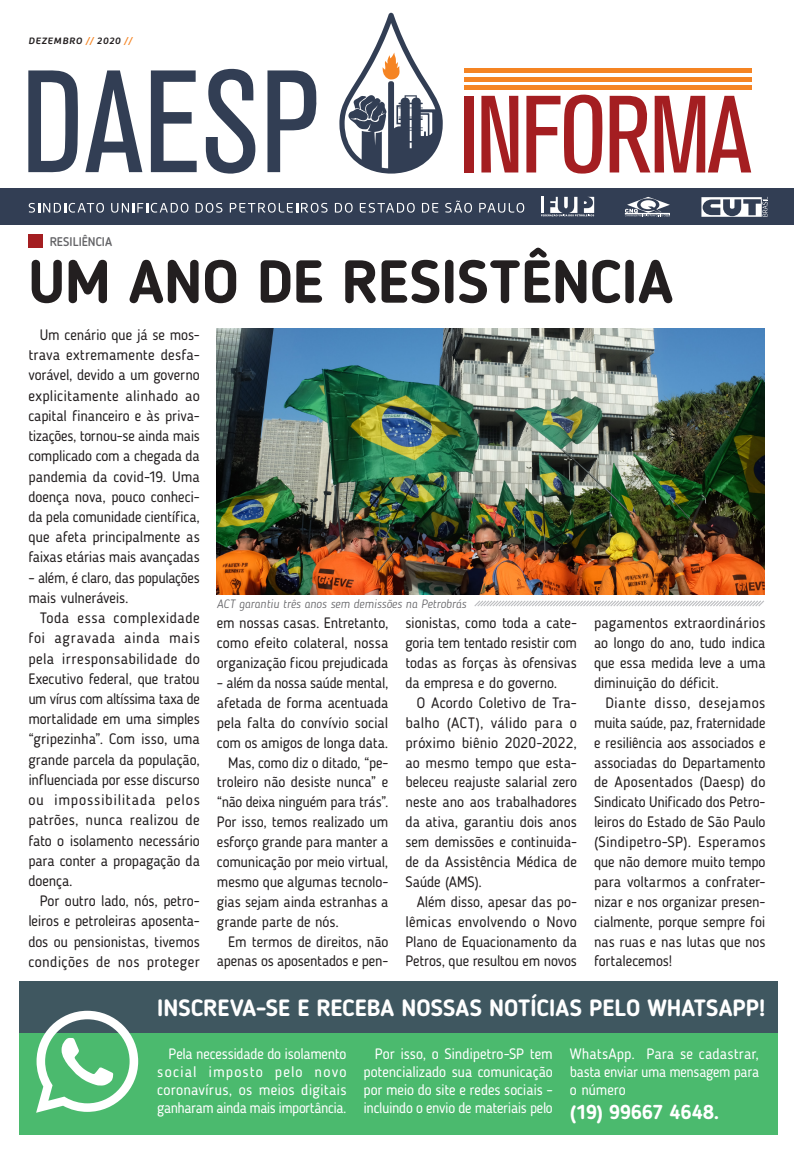
<style>
.page{position:relative;width:794px;height:1163px;background:#fff}
.page>*{position:absolute;margin:0;border:0;box-sizing:border-box;transform-origin:0 0}
.t1{font:700 60px "Blogger Sans";color:#231f20}
.t2{font:700 23.4px "Blogger Sans";color:#fff}
.Paragrafo_do_Corpo{font:700 20px "Blogger Sans";letter-spacing:.01em;color:#fff}
.Paragrafo_do_Corpo-2{font:15px/19.9px "Blogger Sans";letter-spacing:-.01em;color:#231f20;text-align:justify}
.Paragrafo_do_Corpo-3{font:15px/18px "Blogger Sans";letter-spacing:-.02em;color:#fff;text-align:justify}
.t3{font:500 12.5px "Blogger Sans";color:#636366}
.t4{font:italic 300 12px "Blogger Sans";color:#636366}
._6_pt_Small_Text{font:italic 700 9px "Roihu";letter-spacing:.075em;color:#231f20}
.s1{color:#f58423}
</style>
<div class="page">
<div style="left:20px;top:1032px;width:758px;height:102px;background:#4bba6e"></div>
<div style="left:20px;top:981px;width:758px;height:51px;background:#3f5760"></div>
<div style="left:0;top:188px;width:794px;height:37px;background:#323e54"></div>
<svg style="left:625px;top:197px;width:45px;height:20px"></svg>
<svg style="left:541px;top:197px;width:54px;height:20px"></svg>
<svg style="left:701px;top:197px;width:66px;height:20px"></svg>
<div style="left:28px;top:234px;width:15px;height:14px;background:#a41e21"></div>
<svg style="left:29px;top:203px;width:75px;height:9px"></svg>
<svg style="left:111px;top:203px;width:77px;height:9px"></svg>
<svg style="left:196px;top:203px;width:26px;height:9px"></svg>
<svg style="left:230px;top:203px;width:97px;height:9px"></svg>
<svg style="left:335px;top:203px;width:17px;height:9px"></svg>
<svg style="left:360px;top:203px;width:55px;height:9px"></svg>
<svg style="left:422px;top:203px;width:16px;height:9px"></svg>
<svg style="left:445px;top:200px;width:27px;height:12px"></svg>
<svg style="left:479px;top:203px;width:45px;height:9px"></svg>
<svg style="left:85px;top:70px;width:57px;height:102px"></svg>
<svg style="left:151px;top:70px;width:46px;height:102px"></svg>
<svg style="left:206px;top:69px;width:49px;height:104px"></svg>
<svg style="left:267px;top:70px;width:50px;height:102px"></svg>
<svg style="left:28px;top:70px;width:50px;height:102px"></svg>
<svg style="left:339px;top:13px;width:104px;height:161px"></svg>
<div style="left:464px;top:96px;width:9px;height:76px;background:#a41e21"></div>
<svg style="left:481px;top:96px;width:37px;height:76px"></svg>
<svg style="left:526px;top:95px;width:76px;height:79px"></svg>
<svg style="left:609px;top:96px;width:142px;height:76px"></svg>
<hr style="left:464px;top:69px;width:287px;height:4px;background:#f58423">
<div style="left:464px;top:77px;width:287px;height:5px;background:#f58423"></div>
<hr style="left:464px;top:86px;width:287px;height:4px;background:#f58423">
<svg style="left:474px;top:600px;width:290px;height:7px"></svg>
<svg style="left:36px;top:1010px;width:102px;height:102px"></svg>
<img style="left:217px;top:328px;width:547px;height:266px">
<p class="_6_pt_Small_Text" style="left:28px;top:36px;width:105px">DEZEMBRO <span class="s1">//</span> 2020 <span class="s1">//</span></p>
<p class="t3" style="left:50px;top:234px;width:64px">RESILIÊNCIA</p>
<p class="t1" style="left:28px;top:245px;width:646px">UM ANO DE RESISTÊNCIA</p>
<p class="Paragrafo_do_Corpo-2" style="left:28px;top:324px;width:173px;line-height:20.2px;text-indent:11px">Um cenário que já se mos&shy;trava extremamente desfa&shy;vorável, devido a um governo explicitamente alinhado ao capital financeiro e às priva&shy;tizações, tornou-se ainda mais complicado com a chegada da pandemia da covid-19. Uma doença nova, pouco conheci&shy;da pela comunidade científica, que afeta principalmente as faixas etárias mais avançadas</p>
<p class="Paragrafo_do_Corpo-2" style="left:28px;top:567px;width:173px;line-height:20.2px">– além, é claro, das populações mais vulneráveis.</p>
<p class="Paragrafo_do_Corpo-2" style="left:28px;top:607px;width:173px;line-height:20.2px;text-indent:11px">Toda essa complexidade foi agravada ainda mais pela irresponsabilidade do Executivo federal, que tratou um vírus com altíssima taxa de mortalidade em uma simples “gripezinha”. Com isso, uma grande parcela da população, influenciada por esse discurso ou impossibilitada pelos patrões, nunca realizou de fato o isolamento necessário para conter a propagação da doença.</p>
<p class="Paragrafo_do_Corpo-2" style="left:28px;top:890px;width:173px;line-height:20.2px;text-indent:11px">Por outro lado, nós, petro&shy;leiros e petroleiras aposenta&shy;dos ou pensionistas, tivemos condições de nos proteger</p>
<p class="t4" style="left:217px;top:596px;width:251px">ACT garantiu três anos sem demissões na Petrobrás</p>
<p class="Paragrafo_do_Corpo-2" style="left:217px;top:613px;width:173px">em nossas casas. Entretanto, como efeito colateral, nossa organização ficou prejudicada</p>
<p class="Paragrafo_do_Corpo-2" style="left:217px;top:672px;width:173px">– além da nossa saúde mental, afetada de forma acentuada pela falta do convívio social com os amigos de longa data.</p>
<p class="Paragrafo_do_Corpo-2" style="left:217px;top:752px;width:173px;text-indent:11px">Mas, como diz o ditado, “pe&shy;troleiro não desiste nunca” e “não deixa ninguém para trás”.<br>Por isso, temos realizado um esforço grande para manter a comunicação por meio virtual, mesmo que algumas tecnolo&shy;gias sejam ainda estranhas a grande parte de nós.</p>
<p class="Paragrafo_do_Corpo-2" style="left:217px;top:931px;width:173px;text-align:right">Em termos de direitos, não apenas os aposentados e pen-</p>
<p class="Paragrafo_do_Corpo-2" style="left:405px;top:613px;width:173px">sionistas, como toda a cate&shy;goria tem tentado resistir com todas as forças às ofensivas da empresa e do governo.</p>
<p class="Paragrafo_do_Corpo-2" style="left:405px;top:692px;width:173px;text-indent:11px">O Acordo Coletivo de Tra&shy;balho (ACT), válido para o próximo biênio 2020-2022, ao mesmo tempo que esta&shy;beleceu reajuste salarial zero neste ano aos trabalhadores da ativa, garantiu dois anos sem demissões e continuida&shy;de da Assistência Médica de Saúde (AMS).</p>
<p class="Paragrafo_do_Corpo-2" style="left:405px;top:891px;width:173px;text-indent:11px">Além disso, apesar das po&shy;lêmicas envolvendo o Novo Plano de Equacionamento da Petros, que resultou em novos</p>
<p class="Paragrafo_do_Corpo-2" style="left:594px;top:613px;width:173px">pagamentos extraordinários ao longo do ano, tudo indica que essa medida leve a uma diminuição do déficit.</p>
<p class="Paragrafo_do_Corpo-2" style="left:594px;top:692px;width:173px;text-indent:11px">Diante disso, desejamos muita saúde, paz, fraternidade e resiliência aos associados e associadas do Departamento de Aposentados (Daesp) do Sindicato Unificado dos Petro&shy;leiros do Estado de São Paulo (Sindipetro-SP). Esperamos que não demore muito tempo para voltarmos a confrater&shy;nizar e nos organizar presen&shy;cialmente, porque sempre foi nas ruas e nas lutas que nos fortalecemos!</p>
<p class="t2" style="left:157px;top:993px;width:610px">INSCREVA-SE E RECEBA NOSSAS NOTÍCIAS PELO WHATSAPP!</p>
<p class="Paragrafo_do_Corpo-3" style="left:157px;top:1044px;width:191px;text-indent:11px">Pela necessidade do isolamento social imposto pelo novo coronavírus, os meios digitais ganharam ainda mais importância.</p>
<p class="Paragrafo_do_Corpo-3" style="left:363px;top:1044px;width:191px;text-indent:11px">Por isso, o Sindipetro-SP tem potencializado sua comunicação por meio do site e redes sociais – incluindo o envio de materiais pelo</p>
<p class="Paragrafo_do_Corpo-3" style="left:570px;top:1044px;width:191px">WhatsApp. Para se cadastrar, basta enviar uma mensagem para o número</p>
<p class="Paragrafo_do_Corpo" style="left:570px;top:1099px;width:151px">(19) 99667 4648.</p>
</div>
